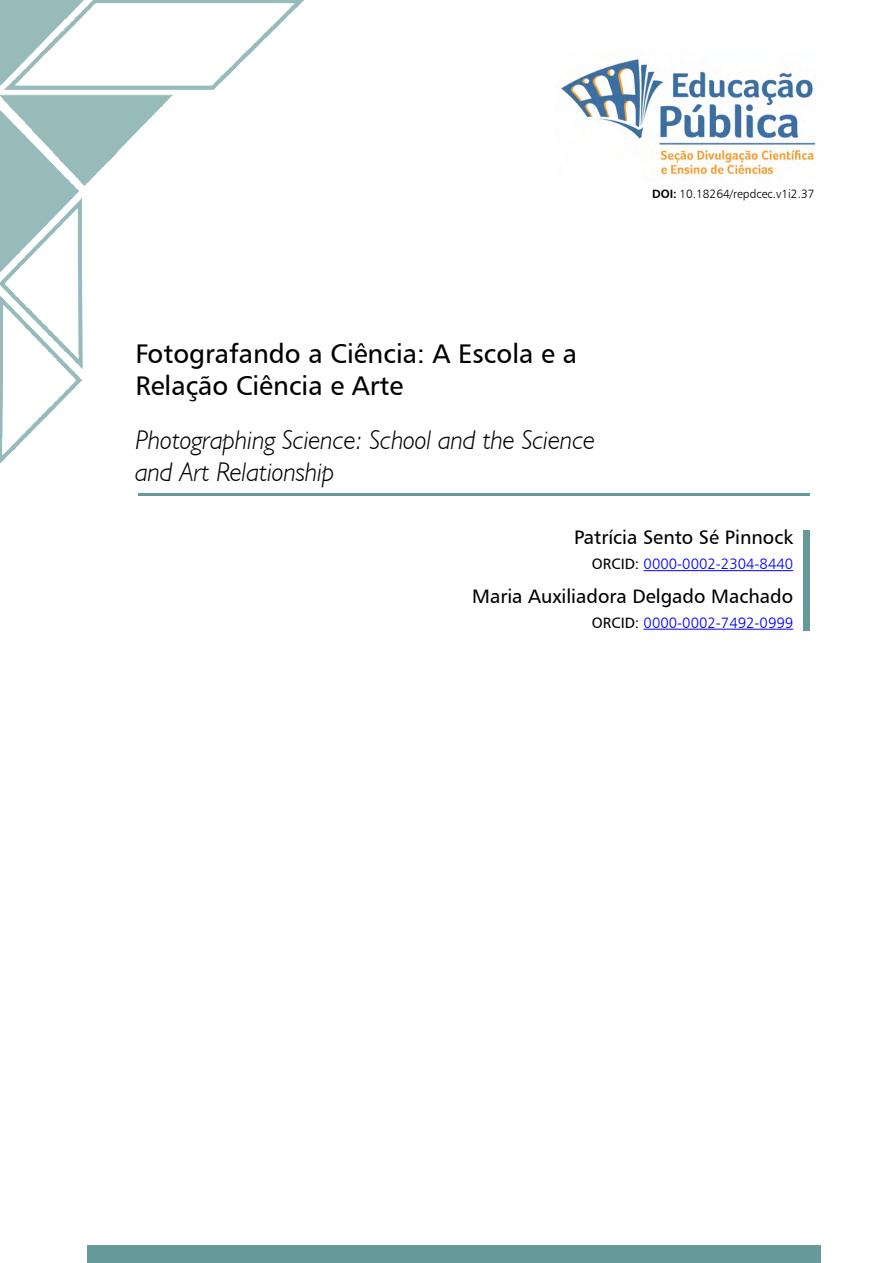
<style>
.page{position:relative;width:893px;height:1263px;background:#fff}
.page>*{position:absolute;margin:0;border:0;box-sizing:border-box;transform-origin:0 0}
.t1{font:italic 300 27px/32.4px "Humanist 521 BT";color:#000}
.t2{font:27px/32.4px "Humanist 777 BT Roman B";color:#000}
.t3{font:19.5px "Humanist 777 BT Roman B";color:#000}
.t4{font:15px "Humanist 777 BT Light B";color:#00f}
.t5{font:12px "Humanist 777 BT Light B";color:#000}
.s1{font-family:"Humanist 777 BT Bold B"}
.s2{font-family:"Humanist 777 BT Roman B";color:#000}
</style>
<div class="page">
<img style="left:0;top:0;width:304px;height:462px">
<img style="left:560px;top:58px;width:256px;height:123px">
<div style="left:804px;top:530px;width:6px;height:101px;background:#699"></div>
<div style="left:87px;top:1246px;width:734px;height:17px;background:#699"></div>
<hr style="left:138px;top:494px;width:672px;height:2px;background:#699">
<hr style="left:644px;top:570px;width:149px;height:1px;background:#00f">
<hr style="left:644px;top:629px;width:149px;height:1px;background:#00f">
<p class="t2" style="left:135px;top:337px;width:443px">Fotografando a Ciência: A Escola e a<br>Relação Ciência e Arte</p>
<p class="t1" style="left:135px;top:423px;width:461px">Photographing Science: School and the Science and Art Relationship</p>
<p class="t5" style="left:652px;top:187px;width:164px"><span class="s1">DOI:</span> 10.18264/repdcec.v1i2.37</p>
<p class="t3" style="left:574px;top:525px;width:221px">Patrícia Sento Sé Pinnock</p>
<p class="t4" style="left:592px;top:555px;width:203px"><span class="s2">ORCID:</span> 0000-0002-2304-8440</p>
<p class="t3" style="left:472px;top:584px;width:322px">Maria Auxiliadora Delgado Machado</p>
<p class="t4" style="left:592px;top:613px;width:203px"><span class="s2">ORCID:</span> 0000-0002-7492-0999</p>
</div>
